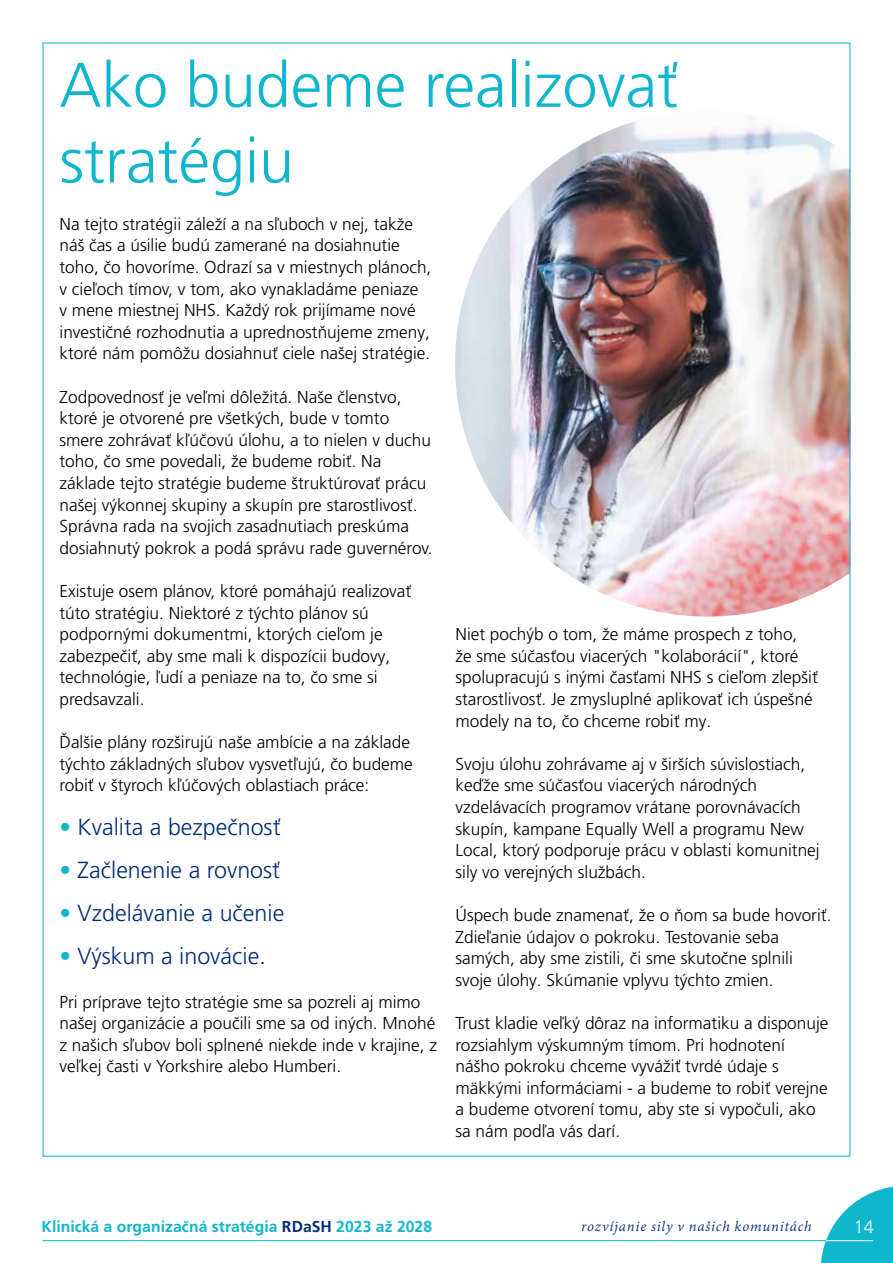
<style>
.page{position:relative;width:893px;height:1263px;background:#fff}
.page>*{position:absolute;margin:0;border:0;box-sizing:border-box;transform-origin:0 0}
.t1{font:300 63px/75.6px "Frutiger LT Pro";color:#0fb6cc}
.t2{font:300 23.25px "Frutiger LT Pro";color:#002d74}
.t3{font:300 18px "Frutiger LT Pro";color:#fff}
.t4{font:300 17.25px/21.6px "Frutiger LT Pro";color:#000}
.t5{font:700 15.75px "Frutiger LT Pro";color:#0fb6cc}
.t6{font:italic 15.75px "Adobe Devanagari";letter-spacing:.05em;color:#002d74}
.s1{color:#0fb6cc}
.s2{color:#000}
.s3{color:#002d74}
</style>
<div class="page">
<img style="left:455px;top:121px;width:393px;height:496px">
<svg style="left:821px;top:1186px;width:72px;height:77px"></svg>
<hr style="left:43px;top:1240px;width:786px;height:1px;background:#0fb6cc">
<hr style="left:826px;top:1240px;width:47px;height:1px;background:#fff">
<h1 class="t1" style="left:60px;top:48px;width:620px">Ako budeme realizovať stratégiu</h1>
<p class="t4" style="left:60px;top:213px;width:373px">Na tejto stratégii záleží a na sľuboch v nej, takže náš čas a úsilie budú zamerané na dosiahnutie toho, čo hovoríme. Odrazí sa v miestnych plánoch, v cieľoch tímov, v tom, ako vynakladáme peniaze<br>v mene miestnej NHS. Každý rok prijímame nové investičné rozhodnutia a uprednostňujeme zmeny, ktoré nám pomôžu dosiahnuť ciele našej stratégie.</p>
<p class="t4" style="left:60px;top:386px;width:375px">Zodpovednosť je veľmi dôležitá. Naše členstvo, ktoré je otvorené pre všetkých, bude v tomto smere zohrávať kľúčovú úlohu, a to nielen v duchu toho, čo sme povedali, že budeme robiť. Na základe tejto stratégie budeme štruktúrovať prácu našej výkonnej skupiny a skupín pre starostlivosť.<br>Správna rada na svojich zasadnutiach preskúma dosiahnutý pokrok a podá správu rade guvernérov.</p>
<p class="t4" style="left:60px;top:580px;width:353px">Existuje osem plánov, ktoré pomáhajú realizovať túto stratégiu. Niektoré z týchto plánov sú podpornými dokumentmi, ktorých cieľom je zabezpečiť, aby sme mali k dispozícii budovy, technológie, ľudí a peniaze na to, čo sme si predsavzali.</p>
<p class="t4" style="left:60px;top:731px;width:355px">Ďalšie plány rozširujú naše ambície a na základe týchto základných sľubov vysvetľujú, čo budeme robiť v štyroch kľúčových oblastiach práce:</p>
<h2 class="t2" style="left:60px;top:813px;width:223px"><span class="s1">•</span> Kvalita a bezpečnosť</h2>
<h2 class="t2" style="left:60px;top:856px;width:222px"><span class="s1">•</span> Začlenenie a rovnosť</h2>
<h2 class="t2" style="left:60px;top:899px;width:226px"><span class="s1">•</span> Vzdelávanie a učenie</h2>
<h2 class="t2" style="left:60px;top:943px;width:208px"><span class="s1">•</span> Výskum a inovácie<span class="s2">.</span></h2>
<p class="t4" style="left:60px;top:991px;width:379px">Pri príprave tejto stratégie sme sa pozreli aj mimo našej organizácie a poučili sme sa od iných. Mnohé z našich sľubov boli splnené niekde inde v krajine, z veľkej časti v Yorkshire alebo Humberi.</p>
<p class="t4" style="left:455px;top:624px;width:364px">Niet pochýb o tom, že máme prospech z toho, že sme súčasťou viacerých "kolaborácií", ktoré spolupracujú s inými časťami NHS s cieľom zlepšiť starostlivosť. Je zmysluplné aplikovať ich úspešné modely na to, čo chceme robiť my.</p>
<p class="t4" style="left:455px;top:753px;width:366px">Svoju úlohu zohrávame aj v širších súvislostiach, keďže sme súčasťou viacerých národných vzdelávacích programov vrátane porovnávacích skupín, kampane Equally Well a programu New Local, ktorý podporuje prácu v oblasti komunitnej sily vo verejných službách.</p>
<p class="t4" style="left:455px;top:904px;width:377px">Úspech bude znamenať, že o ňom sa bude hovoriť.<br>Zdieľanie údajov o pokroku. Testovanie seba samých, aby sme zistili, či sme skutočne splnili svoje úlohy. Skúmanie vplyvu týchto zmien.</p>
<p class="t4" style="left:455px;top:1012px;width:375px">Trust kladie veľký dôraz na informatiku a disponuje rozsiahlym výskumným tímom. Pri hodnotení nášho pokroku chceme vyvážiť tvrdé údaje s mäkkými informáciami - a budeme to robiť verejne a budeme otvorení tomu, aby ste si vypočuli, ako sa nám podľa vás darí.</p>
<p class="t5" style="left:41px;top:1217px;width:392px">Klinická a organizačná stratégia <span class="s3">RDaSH</span> 2023 až 2028</p>
<p class="t6" style="left:581px;top:1217px;width:232px">rozvíjanie sily v našich komunitách</p>
<p class="t3" style="left:854px;top:1216px;width:22px">14</p>
</div>
